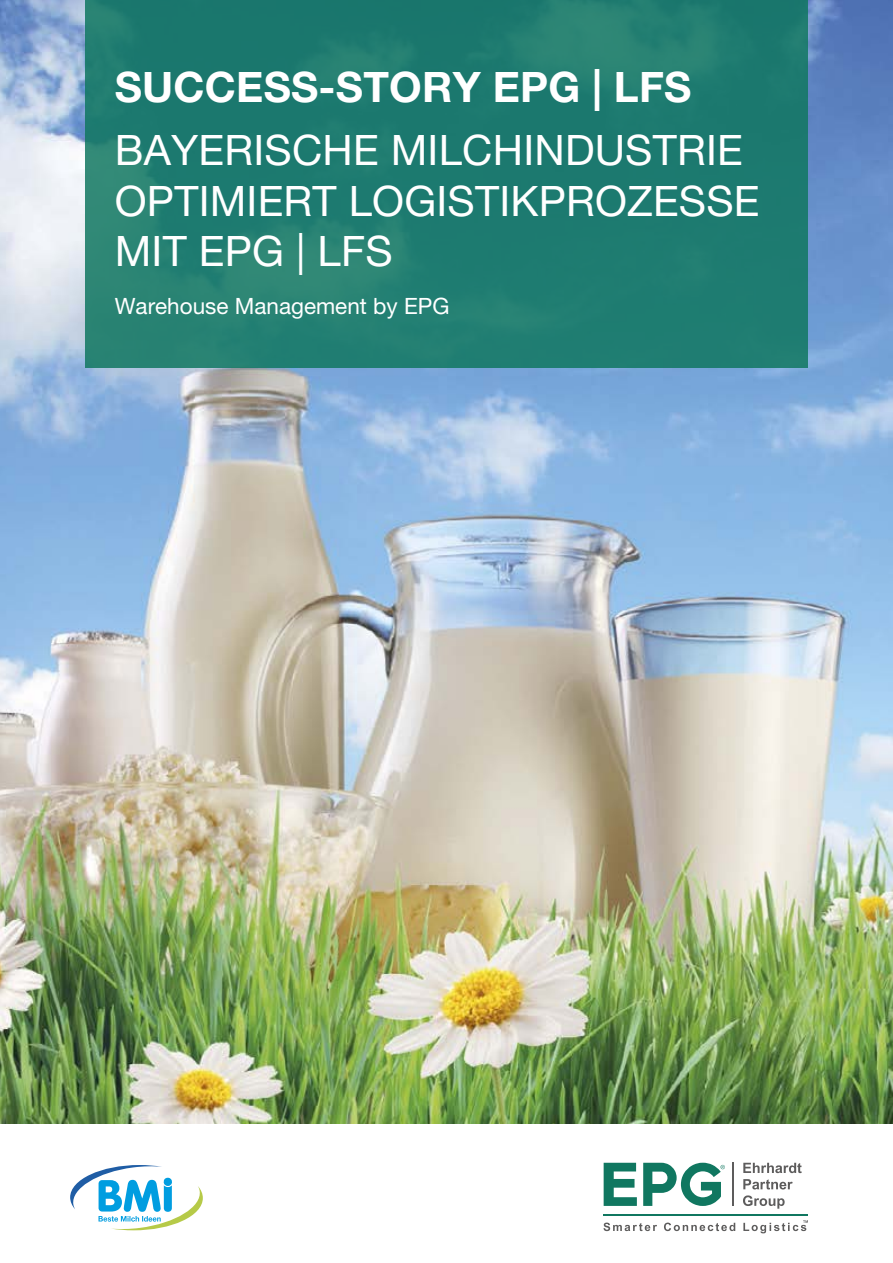
<style>
.page{position:relative;width:893px;height:1263px;background:#fff}
.page>*{position:absolute;margin:0;border:0;box-sizing:border-box;transform-origin:0 0}
.t1{font:42px/50.4px "Helvetica Neue LT Pro";letter-spacing:.005em;color:#fff}
.t2{font:700 42px "Helvetica Neue LT Pro";letter-spacing:.005em;color:#fff}
.t3{font:22.5px "Helvetica Neue LT Pro";color:#fff}
</style>
<div class="page">
<img style="left:0;top:0;width:893px;height:1124px">
<hr style="left:604px;top:1214px;width:204px;height:2px;background:#107760">
<svg style="left:604px;top:1163px;width:33px;height:43px"></svg>
<svg style="left:743px;top:1163px;width:59px;height:10px"></svg>
<svg style="left:743px;top:1179px;width:50px;height:10px"></svg>
<svg style="left:743px;top:1195px;width:42px;height:14px"></svg>
<svg style="left:603px;top:1222px;width:54px;height:9px"></svg>
<svg style="left:664px;top:1222px;width:71px;height:9px"></svg>
<svg style="left:743px;top:1220px;width:65px;height:13px"></svg>
<svg style="left:643px;top:1163px;width:82px;height:43px"></svg>
<hr style="left:732px;top:1163px;width:2px;height:43px;background:#5d5c5c">
<svg style="left:70px;top:1165px;width:133px;height:65px"></svg>
<svg style="left:85px;top:0;width:723px;height:367px;background:#207c70"></svg>
<p class="t2" style="left:115px;top:61px;width:578px">SUCCESS-STORY EPG | LFS</p>
<p class="t1" style="left:115px;top:125px;width:646px">BAYERISCHE MILCHINDUSTRIE<br>OPTIMIERT LOGISTIKPROZESSE<br>MIT EPG | LFS</p>
<p class="t3" style="left:115px;top:293px;width:336px">Warehouse Management by EPG</p>
</div>
